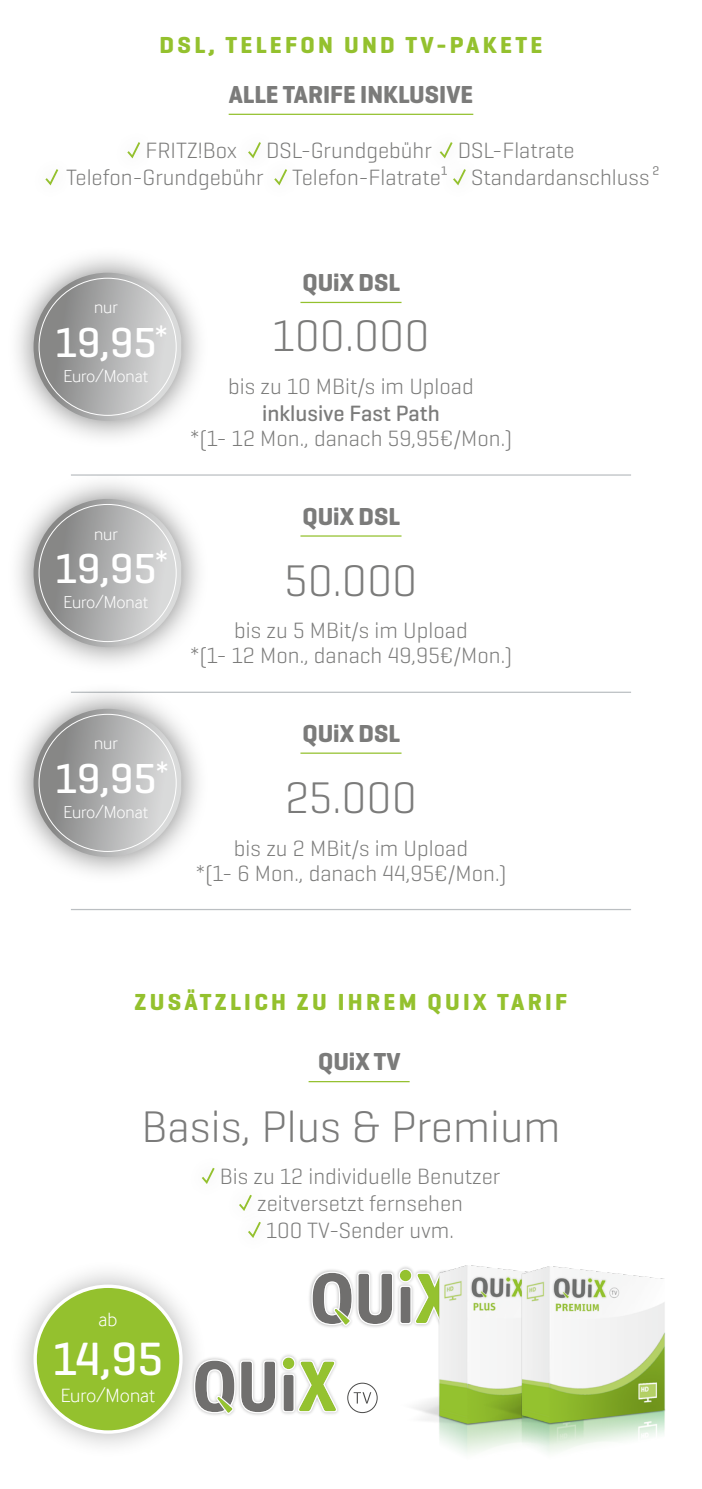
<style>
.page{position:relative;width:702px;height:1489px;background:#fff}
.page>*{position:absolute;margin:0;border:0;box-sizing:border-box;transform-origin:0 0}
.t1{font:500 47.5px "Geogrotesque";color:#fff}
.t2{font:300 45px "Geogrotesque";color:#7b7b7a}
.t3{font:500 42.75px "Geogrotesque";color:#fff}
.t4{font:500 29px "Geogrotesque";color:#fff}
.t5{font:700 25px "Geogrotesque";color:#7b7b7a}
.t6{font:700 23.5px "Geogrotesque";letter-spacing:.14em;color:#94c12e}
.t7{font:300 22.5px/27px "Geogrotesque";color:#7b7b7a;text-align:center}
.t8{font:500 22.5px "Geogrotesque";color:#7b7b7a}
.t9{font:300 19.75px "Inter Face";color:#fff}
.t10{font:300 17.75px "Inter Face";color:#fff}
</style>
<div class="page">
<hr style="left:71px;top:474px;width:560px;height:1px;background:#bbbfc2">
<hr style="left:71px;top:691px;width:560px;height:2px;background:#bbbfc2">
<hr style="left:71px;top:908px;width:560px;height:2px;background:#bbbfc2">
<div style="left:8px;top:1259px;width:200px;height:200px;background:#000;opacity:.3"></div>
<div style="left:35px;top:1286px;width:146px;height:145px;background:#94c12e;border-radius:50%"></div>
<div style="left:33px;top:1284px;width:150px;height:149px;border:3px solid #fff;border-radius:50%"></div>
<svg style="left:127px;top:142px;width:14px;height:17px"></svg>
<svg style="left:248px;top:142px;width:13px;height:17px"></svg>
<svg style="left:439px;top:142px;width:14px;height:11px"></svg>
<svg style="left:45px;top:169px;width:14px;height:17px"></svg>
<div style="left:257px;top:153px;width:47px;height:49px;background:#fff"></div>
<svg style="left:274px;top:169px;width:13px;height:17px"></svg>
<svg style="left:453px;top:169px;width:13px;height:17px"></svg>
<hr style="left:300px;top:302px;width:101px;height:1px;background:#94c12e">
<svg style="left:201px;top:1167px;width:14px;height:17px"></svg>
<svg style="left:239px;top:1194px;width:13px;height:11px"></svg>
<svg style="left:248px;top:1221px;width:13px;height:17px"></svg>
<hr style="left:308px;top:1080px;width:101px;height:2px;background:#94c12e">
<hr style="left:300px;top:535px;width:101px;height:1px;background:#94c12e">
<hr style="left:300px;top:752px;width:101px;height:1px;background:#94c12e">
<hr style="left:229px;top:114px;width:244px;height:1px;background:#94c12e">
<img style="left:309px;top:1286px;width:76px;height:42px">
<svg style="left:311px;top:1269px;width:88px;height:56px"></svg>
<img style="left:399px;top:1265px;width:84px;height:189px">
<img style="left:483px;top:1266px;width:182px;height:187px">
<img style="left:189px;top:1351px;width:150px;height:67px">
<svg style="left:194px;top:1356px;width:143px;height:57px"></svg>
<div style="left:347px;top:1382px;width:30px;height:30px;border:1px solid #4a4a49;border-radius:50%"></div>
<svg style="left:353px;top:1392px;width:18px;height:11px"></svg>
<div style="left:6px;top:245px;width:202px;height:203px;background:#000;opacity:.51"></div>
<svg style="left:34px;top:273px;width:147px;height:148px"></svg>
<div style="left:6px;top:472px;width:202px;height:202px;background:#000;opacity:.51"></div>
<svg style="left:34px;top:499px;width:147px;height:148px"></svg>
<div style="left:6px;top:681px;width:202px;height:203px;background:#000;opacity:.51"></div>
<svg style="left:34px;top:708px;width:147px;height:149px"></svg>
<p class="t6" style="left:159px;top:30px;width:384px">DSL, TELEFON UND TV-PAKETE</p>
<p class="t5" style="left:229px;top:79px;width:246px">ALLE TARIFE INKLUSIVE</p>
<p class="t7" style="left:145px;top:136px;width:93px">FRITZ!Box</p>
<p class="t7" style="left:266px;top:136px;width:310px">DSL-Grundgebühr DSL-Flatrate</p>
<p class="t7" style="left:66px;top:163px;width:199px">Telefon-Grundgebühr</p>
<p class="t7" style="left:292px;top:163px;width:369px">Telefon-Flatrate¹ Standardanschluss ²</p>
<p class="t10" style="left:94px;top:297px;width:25px">nur</p>
<p class="t4" style="left:154px;top:318px;width:15px">*</p>
<h3 class="t3" style="left:55px;top:316px;width:102px">19,95</h3>
<p class="t10" style="left:64px;top:366px;width:86px">Euro/Monat</p>
<p class="t10" style="left:94px;top:523px;width:25px">nur</p>
<p class="t4" style="left:155px;top:543px;width:15px">*</p>
<h3 class="t3" style="left:55px;top:542px;width:102px">19,95</h3>
<p class="t10" style="left:64px;top:592px;width:86px">Euro/Monat</p>
<p class="t10" style="left:94px;top:733px;width:25px">nur</p>
<p class="t4" style="left:156px;top:754px;width:15px">*</p>
<h3 class="t3" style="left:55px;top:752px;width:102px">19,95</h3>
<p class="t10" style="left:64px;top:802px;width:86px">Euro/Monat</p>
<p class="t5" style="left:302px;top:267px;width:99px">QUiX DSL</p>
<h2 class="t2" style="left:272px;top:308px;width:159px">100.000</h2>
<p class="t7" style="left:228px;top:372px;width:247px">bis zu 10 MBit/s im Upload</p>
<p class="t8" style="left:262px;top:399px;width:179px">inklusive Fast Path</p>
<p class="t7" style="left:190px;top:424px;width:323px">*(1- 12 Mon., danach 59,95€/Mon.)</p>
<p class="t5" style="left:302px;top:500px;width:99px">QUiX DSL</p>
<h2 class="t2" style="left:284px;top:552px;width:134px">50.000</h2>
<p class="t7" style="left:190px;top:617px;width:324px;line-height:25px">bis zu 5 MBit/s im Upload<br>*(1- 12 Mon., danach 49,95€/Mon.)</p>
<p class="t5" style="left:302px;top:717px;width:99px">QUiX DSL</p>
<h2 class="t2" style="left:285px;top:769px;width:133px">25.000</h2>
<p class="t7" style="left:195px;top:834px;width:312px;line-height:25px">bis zu 2 MBit/s im Upload<br>*(1- 6 Mon., danach 44,95€/Mon.)</p>
<p class="t6" style="left:135px;top:987px;width:434px">ZUSÄTZLICH ZU IHREM QUIX TARIF</p>
<p class="t5" style="left:318px;top:1046px;width:84px">QUiX TV</p>
<h2 class="t2" style="left:141px;top:1098px;width:421px">Basis, Plus &amp; Premium</h2>
<p class="t7" style="left:220px;top:1162px;width:282px">Bis zu 12 individuelle Benutzer zeitversetzt fernsehen<br>100 TV-Sender uvm.</p>
<p class="t9" style="left:99px;top:1307px;width:20px">ab</p>
<h1 class="t1" style="left:53px;top:1328px;width:112px">14,95</h1>
<p class="t9" style="left:61px;top:1384px;width:96px">Euro/Monat</p>
</div>
